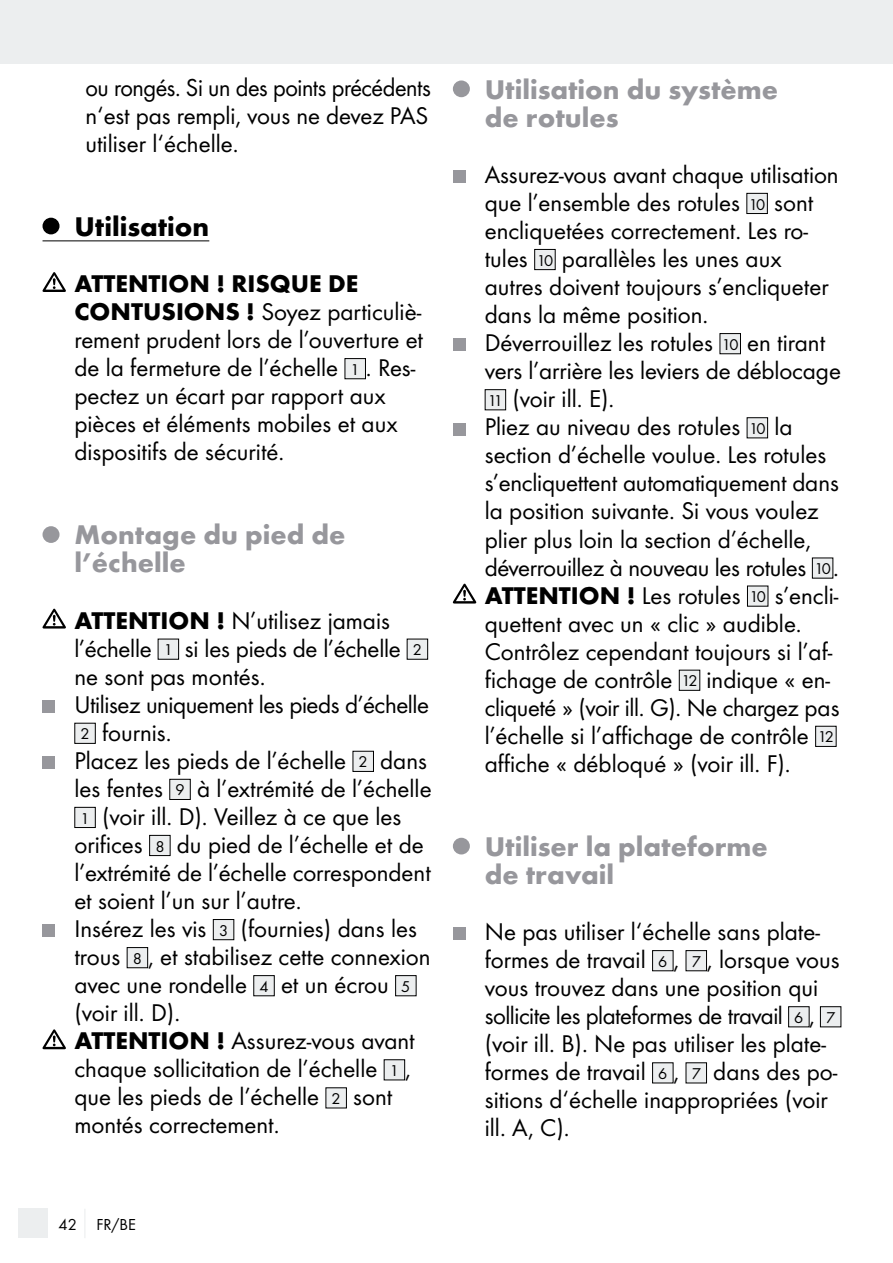
<style>
.page{position:relative;width:893px;height:1263px;background:#fff}
.page>*{position:absolute;margin:0;border:0;box-sizing:border-box;transform-origin:0 0}
.t1{font:700 28.05px/28px "Futura";color:#97979c}
.t2{font:700 28.05px "Futura";color:#000}
.t3{font:25.5px "Futura Boo";letter-spacing:-.02em;color:#000}
.t4{font:25.05px/28px "Futura Boo";color:#000}
.t5{font:700 25.05px "Futura";color:#000}
.t6{font:16.5px "Futura Boo";color:#000}
.s1{font-family:"Futura";font-weight:700}
.s2{font-size:16.2px}
</style>
<div class="page">
<div style="left:0;top:0;width:893px;height:64px;background:#eceeef"></div>
<div style="left:18px;top:1209px;width:29px;height:29px;background:#eceeef"></div>
<svg style="left:84px;top:1209px;width:1px;height:29px"></svg>
<hr style="left:43px;top:240px;width:166px;height:1px;background:#000">
<div style="left:43px;top:218px;width:17px;height:16px;background:#000;border-radius:50%"></div>
<svg style="left:43px;top:272px;width:23px;height:20px"></svg>
<div style="left:345px;top:359px;width:20px;height:20px;background:#eceeef"></div>
<div style="left:345px;top:358px;width:21px;height:21px;border:1px solid #000"></div>
<div style="left:43px;top:526px;width:17px;height:17px;background:#97979c;border-radius:50%"></div>
<svg style="left:43px;top:609px;width:23px;height:19px"></svg>
<div style="left:158px;top:639px;width:21px;height:20px;background:#eceeef"></div>
<div style="left:158px;top:639px;width:21px;height:21px;border:1px solid #000"></div>
<div style="left:407px;top:639px;width:21px;height:20px;background:#eceeef"></div>
<div style="left:407px;top:639px;width:21px;height:21px;border:1px solid #000"></div>
<div style="left:43px;top:700px;width:12px;height:13px;background:#97979c"></div>
<div style="left:75px;top:723px;width:20px;height:20px;background:#eceeef"></div>
<div style="left:74px;top:723px;width:22px;height:21px;border:1px solid #000"></div>
<div style="left:43px;top:756px;width:12px;height:13px;background:#97979c"></div>
<div style="left:353px;top:751px;width:20px;height:20px;background:#eceeef"></div>
<div style="left:353px;top:751px;width:21px;height:21px;border:1px solid #000"></div>
<div style="left:170px;top:779px;width:20px;height:20px;background:#eceeef"></div>
<div style="left:169px;top:779px;width:22px;height:21px;border:1px solid #000"></div>
<div style="left:75px;top:807px;width:20px;height:20px;background:#eceeef"></div>
<div style="left:74px;top:807px;width:22px;height:21px;border:1px solid #000"></div>
<div style="left:150px;top:835px;width:20px;height:20px;background:#eceeef"></div>
<div style="left:149px;top:835px;width:22px;height:21px;border:1px solid #000"></div>
<div style="left:43px;top:924px;width:12px;height:13px;background:#97979c"></div>
<div style="left:213px;top:919px;width:21px;height:21px;background:#eceeef"></div>
<div style="left:213px;top:919px;width:21px;height:21px;border:1px solid #000"></div>
<div style="left:127px;top:947px;width:21px;height:21px;background:#eceeef"></div>
<div style="left:127px;top:947px;width:21px;height:21px;border:1px solid #000"></div>
<div style="left:254px;top:975px;width:20px;height:21px;background:#eceeef"></div>
<div style="left:253px;top:975px;width:22px;height:21px;border:1px solid #000"></div>
<div style="left:396px;top:975px;width:20px;height:21px;background:#eceeef"></div>
<div style="left:395px;top:975px;width:21px;height:21px;border:1px solid #000"></div>
<svg style="left:43px;top:1029px;width:23px;height:20px"></svg>
<div style="left:384px;top:1060px;width:21px;height:20px;background:#eceeef"></div>
<div style="left:384px;top:1059px;width:21px;height:21px;border:1px solid #000"></div>
<div style="left:326px;top:1088px;width:20px;height:20px;background:#eceeef"></div>
<div style="left:453px;top:80px;width:17px;height:17px;background:#97979c;border-radius:50%"></div>
<div style="left:453px;top:170px;width:13px;height:13px;background:#97979c"></div>
<div style="left:747px;top:193px;width:20px;height:21px;background:#eceeef"></div>
<div style="left:746px;top:193px;width:22px;height:21px;border:1px solid #000"></div>
<div style="left:535px;top:249px;width:20px;height:21px;background:#eceeef"></div>
<div style="left:534px;top:249px;width:22px;height:21px;border:1px solid #000"></div>
<div style="left:453px;top:339px;width:13px;height:12px;background:#97979c"></div>
<div style="left:720px;top:334px;width:20px;height:20px;background:#eceeef"></div>
<div style="left:720px;top:333px;width:21px;height:21px;border:1px solid #000"></div>
<div style="left:485px;top:390px;width:21px;height:20px;background:#eceeef"></div>
<div style="left:485px;top:389px;width:21px;height:21px;border:1px solid #000"></div>
<div style="left:453px;top:423px;width:13px;height:12px;background:#97979c"></div>
<div style="left:747px;top:418px;width:21px;height:20px;background:#eceeef"></div>
<div style="left:747px;top:417px;width:21px;height:21px;border:1px solid #000"></div>
<div style="left:812px;top:558px;width:21px;height:20px;background:#eceeef"></div>
<svg style="left:453px;top:584px;width:23px;height:19px"></svg>
<div style="left:747px;top:586px;width:21px;height:20px;background:#eceeef"></div>
<div style="left:679px;top:670px;width:21px;height:20px;background:#eceeef"></div>
<div style="left:679px;top:670px;width:21px;height:21px;border:1px solid #000"></div>
<div style="left:816px;top:726px;width:20px;height:20px;background:#eceeef"></div>
<div style="left:815px;top:726px;width:21px;height:21px;border:1px solid #000"></div>
<div style="left:453px;top:838px;width:17px;height:16px;background:#97979c;border-radius:50%"></div>
<div style="left:453px;top:927px;width:13px;height:13px;background:#97979c"></div>
<div style="left:653px;top:950px;width:20px;height:21px;background:#eceeef"></div>
<div style="left:652px;top:950px;width:21px;height:21px;border:1px solid #000"></div>
<div style="left:686px;top:950px;width:20px;height:21px;background:#eceeef"></div>
<div style="left:686px;top:950px;width:21px;height:21px;border:1px solid #000"></div>
<div style="left:789px;top:1007px;width:20px;height:20px;background:#eceeef"></div>
<div style="left:788px;top:1006px;width:21px;height:21px;border:1px solid #000"></div>
<div style="left:820px;top:1007px;width:21px;height:20px;background:#eceeef"></div>
<div style="left:820px;top:1006px;width:21px;height:21px;border:1px solid #000"></div>
<div style="left:653px;top:1063px;width:20px;height:20px;background:#eceeef"></div>
<div style="left:686px;top:1063px;width:20px;height:20px;background:#eceeef"></div>
<p class="t3" style="left:85px;top:72px;width:347px">ou rongés. Si un des points précédents</p>
<p class="t4" style="left:85px;top:101px;width:344px">n‘est pas rempli, vous ne devez PAS utiliser l‘échelle.</p>
<p class="t2" style="left:74px;top:209px;width:136px">Utilisation</p>
<p class="t5" style="left:74px;top:268px;width:285px">ATTENTION ! RISQUE DE</p>
<p class="t4" style="left:74px;top:297px;width:350px"><span class="s1">CONTUSIONS !</span> Soyez particuliè&shy;rement prudent lors de l’ouverture et de la fermeture de l’échelle <span class="s2">1</span> . Res&shy;pectez un écart par rapport aux pièces et éléments mobiles et aux dispositifs de sécurité.</p>
<p class="t1" style="left:74px;top:520px;width:273px">Montage du pied de l’échelle</p>
<p class="t4" style="left:74px;top:606px;width:359px"><span class="s1">ATTENTION !</span> N’utilisez jamais l’échelle <span class="s2">1</span> si les pieds de l’échelle <span class="s2">2 </span>ne sont pas montés.<br>Utilisez uniquement les pieds d’échelle<br><span class="s2">2</span> fournis.<br>Placez les pieds de l’échelle <span class="s2">2</span> dans les fentes <span class="s2">9</span> à l’extrémité de l’échelle<br><span class="s2">1</span> (voir ill. D). Veillez à ce que les orifices <span class="s2">8</span> du pied de l’échelle et de l’extrémité de l’échelle correspondent et soient l’un sur l’autre.<br>Insérez les vis <span class="s2">3</span> (fournies) dans les trous <span class="s2">8</span> , et stabilisez cette connexion avec une rondelle <span class="s2">4</span> et un écrou <span class="s2">5 </span>(voir ill. D).<br><span class="s1">ATTENTION !</span> Assurez-vous avant chaque sollicitation de l’échelle <span class="s2">1</span> , que les pieds de l’échelle <span class="s2">2</span> sont montés correctement.</p>
<p class="t6" style="left:59px;top:1214px;width:79px">42 FR/BE</p>
<p class="t1" style="left:485px;top:75px;width:295px">Utilisation du système de rotules</p>
<p class="t4" style="left:485px;top:160px;width:358px">Assurez-vous avant chaque utilisation que l’ensemble des rotules <span class="s2">10</span> sont encliquetées correctement. Les ro&shy;tules <span class="s2">10</span> parallèles les unes aux autres doivent toujours s’encliqueter dans la même position.<br>Déverrouillez les rotules <span class="s2">10</span> en tirant vers l’arrière les leviers de déblocage <span class="s2">11</span> (voir ill. E).<br>Pliez au niveau des rotules <span class="s2">10</span> la section d’échelle voulue. Les rotules s’encliquettent automatiquement dans la position suivante. Si vous voulez plier plus loin la section d’échelle, déverrouillez à nouveau les rotules <span class="s2">10</span> .<br><span class="s1">ATTENTION !</span> Les rotules <span class="s2">10</span> s’encli&shy;quettent avec un « clic » audible.<br>Contrôlez cependant toujours si l’af&shy;fichage de contrôle <span class="s2">12</span> indique « en&shy;cliqueté » (voir ill. G). Ne chargez pas l’échelle si l’affichage de contrôle <span class="s2">12 </span>affiche « débloqué » (voir ill. F).</p>
<p class="t1" style="left:485px;top:832px;width:285px">Utiliser la plateforme de travail</p>
<p class="t4" style="left:485px;top:917px;width:356px">Ne pas utiliser l‘échelle sans plate&shy;formes de travail <span class="s2">6</span> , <span class="s2">7</span> , lorsque vous vous trouvez dans une position qui sollicite les plateformes de travail <span class="s2">6</span> , <span class="s2">7 </span>(voir ill. B). Ne pas utiliser les plate&shy;formes de travail <span class="s2">6</span> , <span class="s2">7</span> dans des po&shy;sitions d‘échelle inappropriées (voir ill. A, C).</p>
</div>
